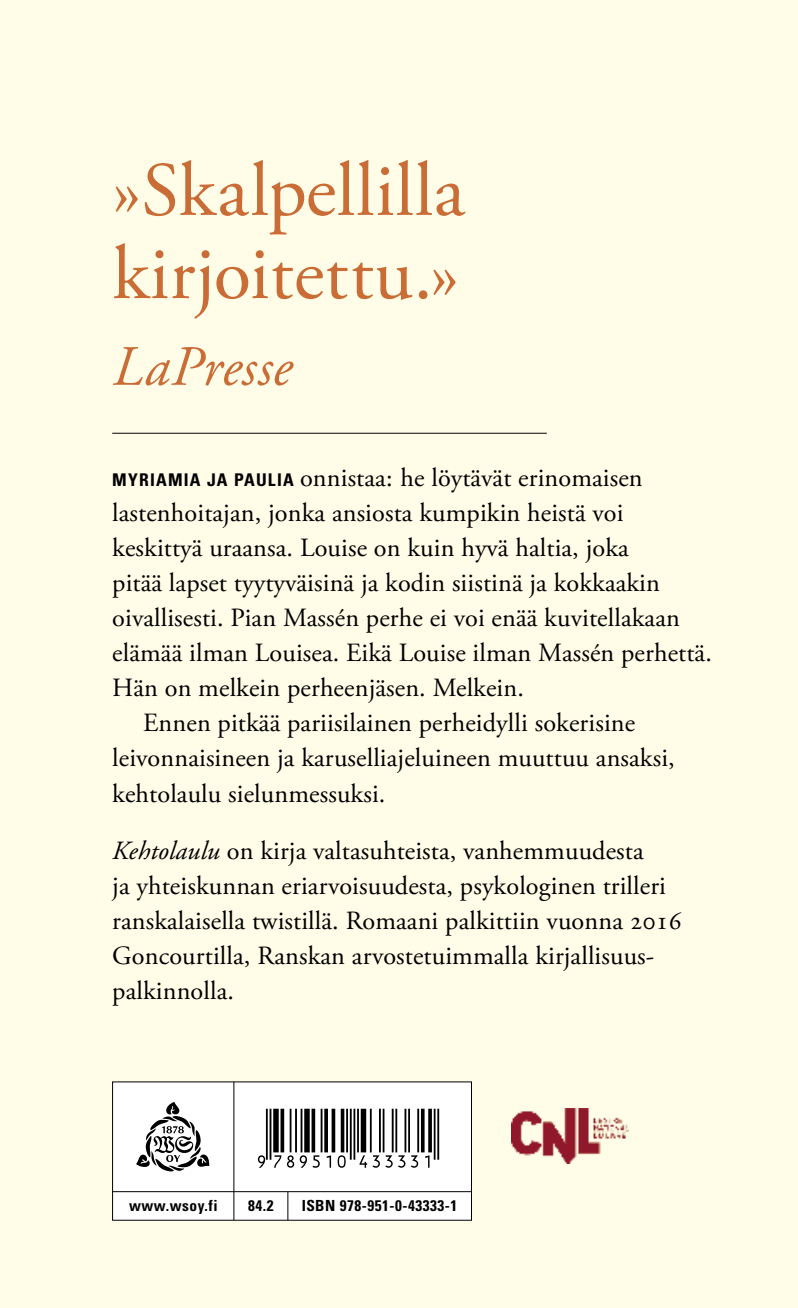
<style>
.page{position:relative;width:798px;height:1308px;background:#fff}
.page>*{position:absolute;margin:0;border:0;box-sizing:border-box;transform-origin:0 0}
.t1{font:76.5px/83.2px "Adobe Garamond Pro";letter-spacing:-.015em;color:#ca6c36}
.t2{font:58.27px "Viisas EAN Matala";color:#000}
.t3{font:italic 56.93px "Adobe Garamond Pro";color:#ca6c36}
.t4{font:26.32px/35.1px "Adobe Garamond Pro";letter-spacing:.005em;color:#000}
.t5{font:700 condensed 15.3px "Univers LT Std";letter-spacing:.035em;color:#000}
.s1{font-family:"Univers LT Std";font-weight:700;font-stretch:condensed;font-size:17.55px}
.s2{font-style:italic}
</style>
<div class="page">
<div style="left:0;top:0;width:797px;height:1307px;background:#fffde7"></div>
<div style="left:112px;top:1081px;width:359px;height:139px;background:#fff"></div>
<hr style="left:233px;top:1081px;width:1px;height:139px;background:#000">
<hr style="left:113px;top:1191px;width:358px;height:1px;background:#000">
<svg style="left:287px;top:1191px;width:1px;height:29px"></svg>
<svg style="left:136px;top:1101px;width:73px;height:70px"></svg>
<hr style="left:112px;top:433px;width:434px;height:1px;background:#000">
<img style="left:511px;top:1108px;width:117px;height:55px">
<h1 class="t1" style="left:112px;top:152px;width:354px">»Skalpellilla kirjoitettu.»</h1>
<h3 class="t3" style="left:112px;top:332px;width:181px">LaPresse</h3>
<p class="t4" style="left:112px;top:461px;width:532px"><span class="s1">MYRIAMIA JA PAULIA</span> onnistaa: he löytävät erinomaisen</p>
<p class="t4" style="left:112px;top:496px;width:512px">lastenhoitajan, jonka ansiosta kumpikin heistä voi</p>
<p class="t4" style="left:112px;top:531px;width:518px">keskittyä uraansa. Louise on kuin hyvä haltia, joka</p>
<p class="t4" style="left:112px;top:566px;width:549px">pitää lapset tyytyväisinä ja kodin siistinä ja kokkaakin</p>
<p class="t4" style="left:112px;top:601px;width:569px">oivallisesti. Pian Massén perhe ei voi enää kuvitellakaan</p>
<p class="t4" style="left:112px;top:636px;width:601px">elämää ilman Louisea. Eikä Louise ilman Massén perhettä.</p>
<p class="t4" style="left:112px;top:671px;width:413px">Hän on melkein perheenjäsen. Melkein.</p>
<p class="t4" style="left:143px;top:706px;width:493px">Ennen pitkää pariisilainen perheidylli sokerisine</p>
<p class="t4" style="left:112px;top:741px;width:564px">leivonnaisineen ja karuselliajeluineen muuttuu ansaksi,</p>
<p class="t4" style="left:112px;top:777px;width:274px">kehtolaulu sielunmessuksi.</p>
<p class="t4" style="left:112px;top:834px;width:570px"><span class="s2">Kehtolaulu</span> on kirja valtasuhteista, vanhemmuudesta<br>ja yhteiskunnan eriarvoisuudesta, psykologinen trilleri ranskalaisella twistillä. Romaani palkittiin vuonna 2016<br>Goncourtilla, Ranskan arvostetuimmalla kirjallisuus&shy;palkinnolla.</p>
<h2 class="t2" style="left:253px;top:1108px;width:187px">*9789510433331*</h2>
<p class="t5" style="left:129px;top:1196px;width:90px">www.wsoy.fi</p>
<p class="t5" style="left:248px;top:1196px;width:27px">84.2</p>
<p class="t5" style="left:302px;top:1196px;width:157px">ISBN 978-951-0-43333-1</p>
</div>
